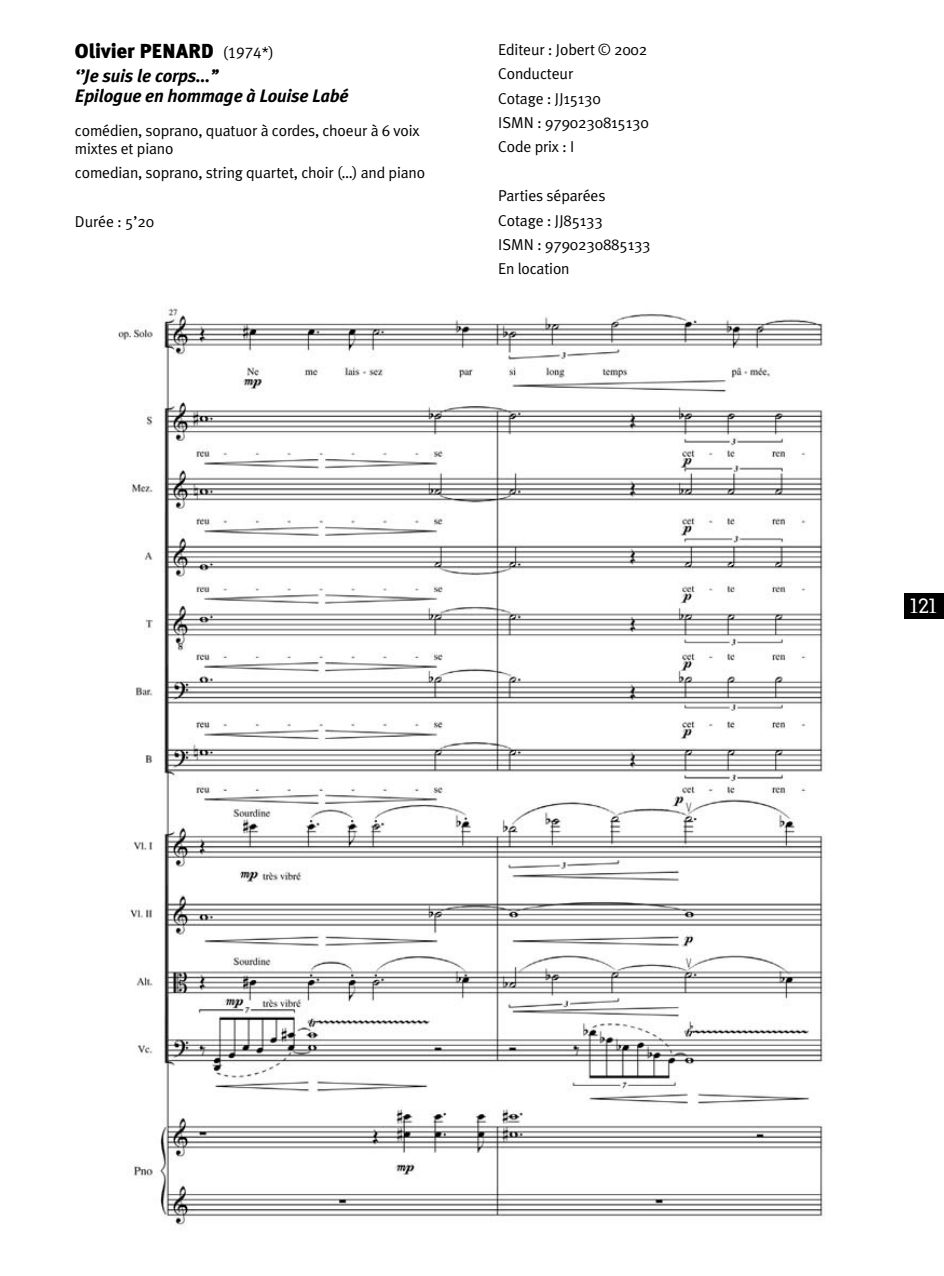
<style>
.page{position:relative;width:944px;height:1276px;background:#fff}
.page>*{position:absolute;margin:0;border:0;box-sizing:border-box;transform-origin:0 0}
.t1{font:900 20.25px "Meta Plus";color:#000}
.t2{font:20.25px "Dead History Roman";color:#fff}
.t3{font:italic 700 18px/20.2px "Meta Plus";letter-spacing:-.01em;color:#000}
.t4{font:15.75px/24.3px "Meta Plus Normal";letter-spacing:-.01em;color:#000}
.s1{font-family:"Meta Plus Normal Caps";font-weight:400;font-size:15.75px}
</style>
<div class="page">
<div style="left:904px;top:593px;width:40px;height:26px;background:#000"></div>
<img style="left:118px;top:308px;width:708px;height:917px">
<p class="t1" style="left:75px;top:44px;width:200px">Olivier PENARD <span class="s1">(1974*)</span></p>
<p class="t3" style="left:75px;top:67px;width:275px">‘’Je suis le corps...’’<br>Epilogue en hommage à Louise Labé</p>
<p class="t4" style="left:75px;top:123px;width:346px;line-height:18px">comédien, soprano, quatuor à cordes, choeur à 6 voix mixtes et piano</p>
<p class="t4" style="left:75px;top:162px;width:352px">comedian, soprano, string quartet, choir (…) and piano</p>
<p class="t4" style="left:75px;top:211px;width:81px">Durée : 5’20</p>
<p class="t4" style="left:498px;top:38px;width:152px">Editeur : Jobert © 2002<br>Conducteur<br>Cotage : JJ15130<br>ISMN : 9790230815130<br>Code prix : I</p>
<p class="t4" style="left:498px;top:185px;width:154px">Parties séparées<br>Cotage : JJ85133<br>ISMN : 9790230885133<br>En location</p>
<p class="t2" style="left:911px;top:597px;width:28px">121</p>
</div>
